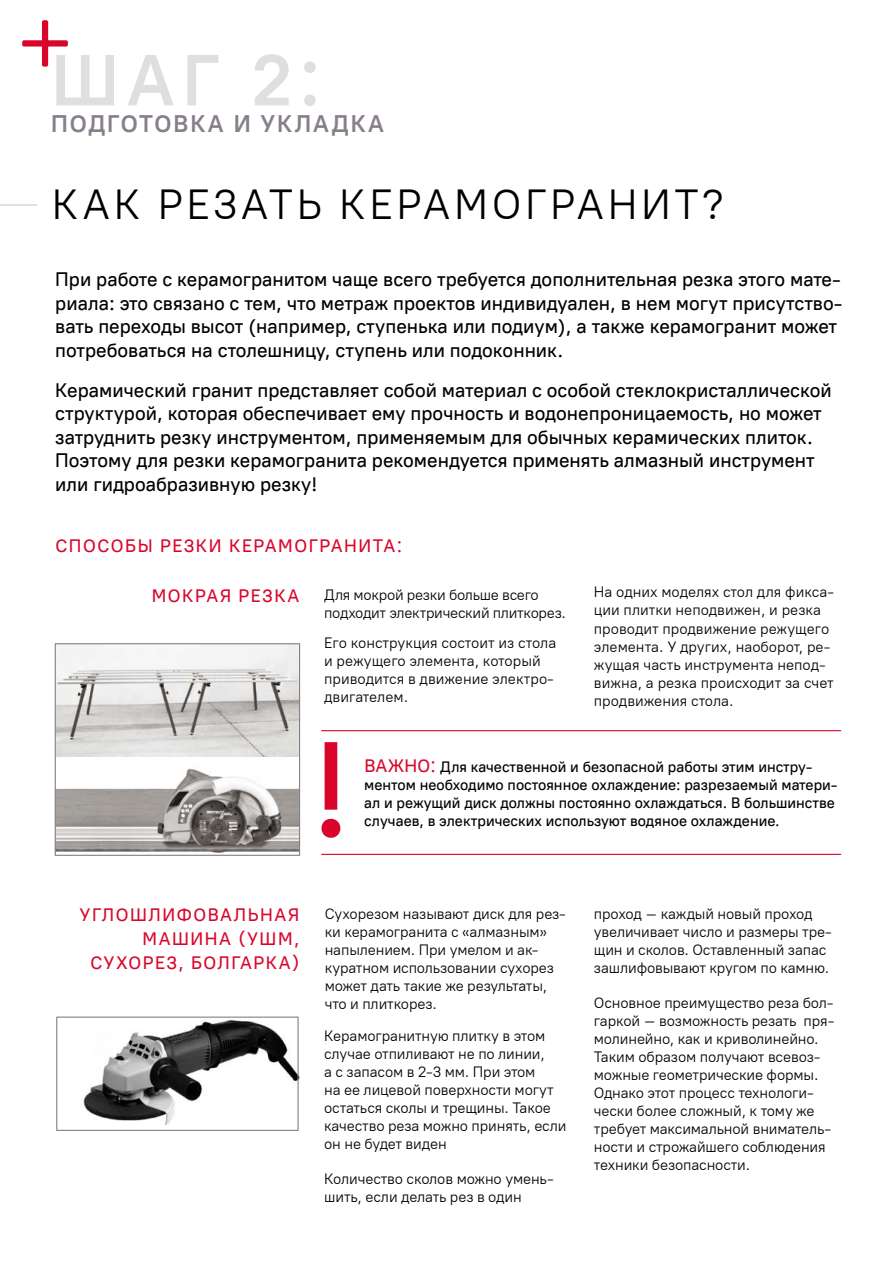
<style>
.page{position:relative;width:893px;height:1263px;background:#fff}
.page>*{position:absolute;margin:0;border:0;box-sizing:border-box;transform-origin:0 0}
.t1{font:500 135px "PT Root UI";color:#d9052b}
.t2{font:72px "PT Root UIVF";color:#dfdfe0}
.t3{font:42px "PT Root UI";letter-spacing:.085em;color:#000}
.t4{font:700 24px "PT Root UI";letter-spacing:.085em;color:#87808b}
.t5{font:500 19.5px/23.4px "PT Root UI";color:#000}
.t6{font:500 18px/24px "PT Root UI";letter-spacing:.085em;color:#d9052b;text-align:right}
.t7{font:15px/18px "PT Root UI";letter-spacing:-.01em;color:#000}
.t8{font:500 15px/18px "PT Root UI";color:#000}
.s1{font-size:18px;color:#d9052b}
</style>
<div class="page">
<svg style="left:22px;top:20px;width:46px;height:47px"></svg>
<hr style="left:0;top:204px;width:36px;height:2px;background:#dfdfe0">
<img style="left:57px;top:645px;width:241px;height:111px">
<img style="left:57px;top:768px;width:241px;height:86px">
<img style="left:83px;top:1020px;width:217px;height:105px">
<div style="left:55px;top:643px;width:245px;height:213px;border:1px solid #87808b"></div>
<div style="left:56px;top:1016px;width:243px;height:115px;border:1px solid #87808b"></div>
<hr style="left:322px;top:730px;width:519px;height:1px;background:#d9052b">
<hr style="left:322px;top:854px;width:519px;height:1px;background:#d9052b">
<h2 class="t2" style="left:51px;top:34px;width:271px">ШАГ 2:</h2>
<h3 class="t4" style="left:51px;top:109px;width:334px">ПОДГОТОВКА И УКЛАДКА</h3>
<h3 class="t3" style="left:52px;top:178px;width:673px">КАК РЕЗАТЬ КЕРАМОГРАНИТ?</h3>
<p class="t5" style="left:55px;top:268px;width:789px">При работе с керамогранитом чаще всего требуется дополнительная резка этого мате&shy;риала: это связано с тем, что метраж проектов индивидуален, в нем могут присутство&shy;вать переходы высот (например, ступенька или подиум), а также керамогранит может потребоваться на столешницу, ступень или подоконник.</p>
<p class="t5" style="left:55px;top:378px;width:778px">Керамический гранит представляет собой материал с особой стеклокристаллической структурой, которая обеспечивает ему прочность и водонепроницаемость, но может затруднить резку инструментом, применяемым для обычных керамических плиток.<br>Поэтому для резки керамогранита рекомендуется применять алмазный инструмент или гидроабразивную резку!</p>
<p class="t6" style="left:55px;top:533px;width:348px">СПОСОБЫ РЕЗКИ КЕРАМОГРАНИТА:</p>
<p class="t6" style="left:152px;top:584px;width:149px">МОКРАЯ РЕЗКА</p>
<p class="t7" style="left:324px;top:586px;width:243px">Для мокрой резки больше всего подходит электрический плиткорез.</p>
<p class="t7" style="left:324px;top:633px;width:234px">Его конструкция состоит из стола и режущего элемента, который приводится в движение электро&shy;двигателем.</p>
<p class="t7" style="left:594px;top:583px;width:242px">На одних моделях стол для фикса&shy;ции плитки неподвижен, и резка проводит продвижение режущего элемента. У других, наоборот, ре&shy;жущая часть инструмента непод&shy;вижна, а резка происходит за счет продвижения стола.</p>
<h1 class="t1" style="left:311px;top:703px;width:42px">!</h1>
<p class="t8" style="left:364px;top:757px;width:475px"><span class="s1">ВАЖНО:</span> Для качественной и безопасной работы этим инстру&shy;ментом необходимо постоянное охлаждение: разрезаемый матери&shy;ал и режущий диск должны постоянно охлаждаться. В большинстве</p>
<p class="t8" style="left:364px;top:811px;width:417px">случаев, в электрических используют водяное охлаждение.</p>
<p class="t7" style="left:325px;top:904px;width:243px">Сухорезом называют диск для рез&shy;ки керамогранита c «алмазным» напылением. При умелом и ак&shy;куратном использовании сухорез может дать такие же результаты, что и плиткорез.</p>
<p class="t6" style="left:80px;top:903px;width:221px">УГЛОШЛИФОВАЛЬНАЯ<br>МАШИНА (УШМ,<br>СУХОРЕЗ, БОЛГАРКА)</p>
<p class="t7" style="left:594px;top:904px;width:239px">проход – каждый новый проход увеличивает число и размеры тре&shy;щин и сколов. Оставленный запас зашлифовывают кругом по камню.</p>
<p class="t7" style="left:594px;top:993px;width:242px">Основное преимущество реза бол&shy;гаркой – возможность резать пря&shy;молинейно, как и криволинейно.<br>Таким образом получают всевоз&shy;можные геометрические формы.<br>Однако этот процесс технологи&shy;чески более сложный, к тому же требует максимальной вниматель&shy;ности и строжайшего соблюдения техники безопасности.</p>
<p class="t7" style="left:324px;top:1026px;width:244px">Керамогранитную плитку в этом случае отпиливают не по линии,<br>а с запасом в 2-3 мм. При этом<br>на ее лицевой поверхности могут остаться сколы и трещины. Такое качество реза можно принять, если он не будет виден</p>
<p class="t7" style="left:324px;top:1169px;width:231px">Количество сколов можно умень&shy;шить, если делать рез в один</p>
</div>
